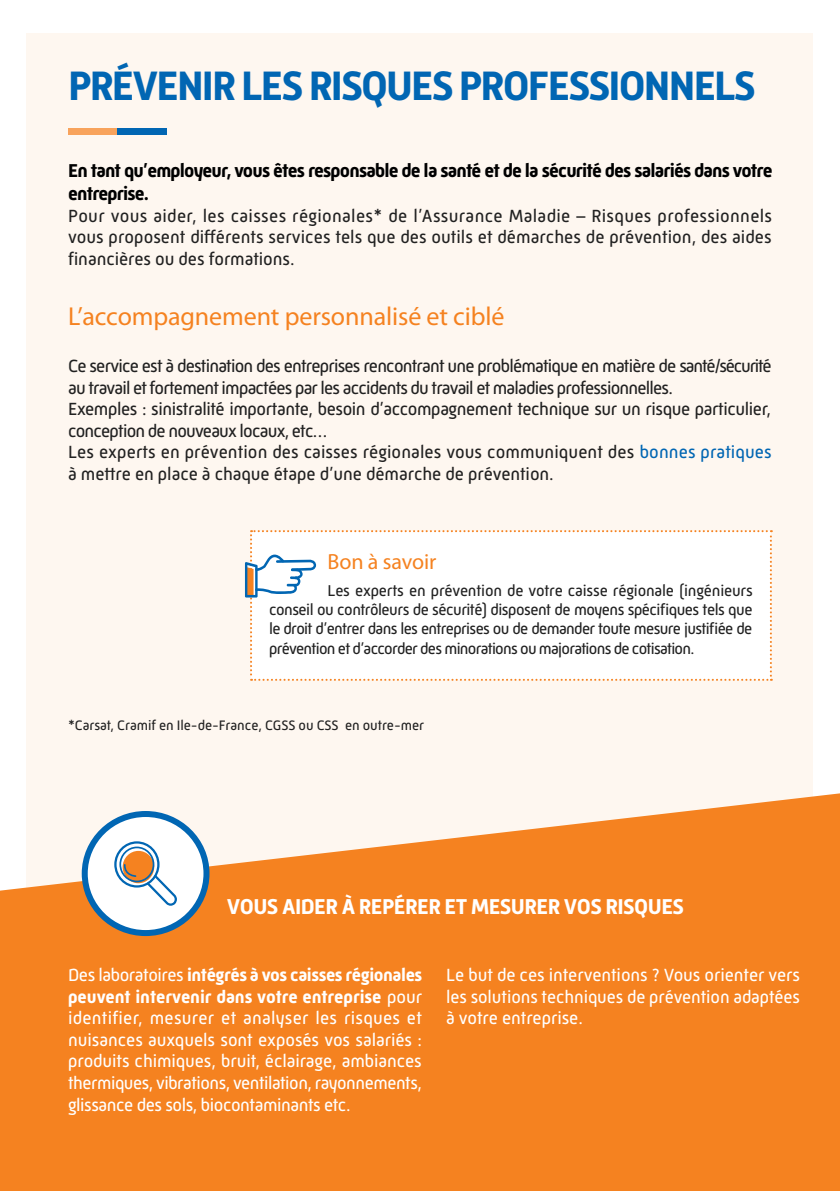
<style>
.page{position:relative;width:840px;height:1191px;background:#fff}
.page>*{position:absolute;margin:0;border:0;box-sizing:border-box;transform-origin:0 0}
.titre{font:700 42px "Mic 32 New";letter-spacing:-.045em;color:#0166b3}
.soustitre1{font:26px "Myriad Pro";letter-spacing:-.005em;color:#f58220}
.Annotation_text{font:700 22px "Mic 32 New";letter-spacing:-.025em;color:#fff}
.soustitre1-2{font:22px "Myriad Pro";letter-spacing:-.005em;color:#f58220}
.soustitre1-3{font:700 19px/22.8px "Mic 32 New";letter-spacing:-.045em;color:#000}
.t1{font:18px/21.6px "Mic 32 New";letter-spacing:-.02em;color:#fff;text-align:justify}
.t2{font:18px/21.6px "Mic 32 New";letter-spacing:-.025em;color:#212121;text-align:justify}
.t3{font:18px/21.6px "Mic 32 New";letter-spacing:-.045em;color:#212121}
.t4{font:18px/21.6px "Mic 32 New";letter-spacing:.005em;color:#212121}
.t5{font:16px/19.2px "Mic 32 New";letter-spacing:-.045em;color:#212121;text-align:justify}
.t6{font:14px "Mic 32 New";letter-spacing:-.005em;color:#212121}
.s1{color:#0166b3}
.s2{font-weight:700}
</style>
<div class="page">
<div style="left:27px;top:34px;width:785px;height:1124px;background:#fef7f0"></div>
<svg style="left:0;top:793px;width:839px;height:398px;background:#f58e36"></svg>
<div style="left:68px;top:128px;width:49px;height:7px;background:#f8a35c"></div>
<div style="left:117px;top:128px;width:50px;height:7px;background:#0166b3"></div>
<div style="left:245px;top:530px;width:526px;height:151px;background:#fff"></div>
<div style="left:85px;top:814px;width:121px;height:119px;background:#fff;border-radius:50%"></div>
<div style="left:82px;top:811px;width:127px;height:125px;border:6px solid #0166b3;border-radius:50%"></div>
<svg style="left:114px;top:841px;width:63px;height:64px"></svg>
<p class="titre" style="left:68px;top:61px;width:688px">PRÉVENIR LES RISQUES PROFESSIONNELS</p>
<p class="soustitre1-3" style="left:68px;top:160px;width:705px">En tant qu’employeur, vous êtes responsable de la santé et de la sécurité des salariés dans votre entreprise.</p>
<p class="t2" style="left:68px;top:205px;width:705px">Pour vous aider, les caisses régionales* de l’Assurance Maladie – Risques professionnels vous proposent différents services tels que des outils et démarches de prévention, des aides financières ou des formations.</p>
<p class="soustitre1" style="left:68px;top:300px;width:437px">L’accompagnement personnalisé et ciblé</p>
<p class="t3" style="left:68px;top:355px;width:704px">Ce service est à destination des entreprises rencontrant une problématique en matière de santé/sécurité au travail et fortement impactées par les accidents du travail et maladies professionnelles.</p>
<p class="t2" style="left:68px;top:398px;width:704px">Exemples : sinistralité importante, besoin d’accompagnement technique sur un risque particulier, conception de nouveaux locaux, etc…</p>
<p class="t4" style="left:68px;top:441px;width:704px">Les experts en prévention des caisses régionales vous communiquent des <span class="s1">bonnes pratiques </span>à mettre en place à chaque étape d’une démarche de prévention.</p>
<p class="soustitre1-2" style="left:327px;top:548px;width:110px">Bon à savoir</p>
<p class="t5" style="left:269px;top:581px;width:485px;text-indent:58px">Les experts en prévention de votre caisse régionale (ingénieurs conseil ou contrôleurs de sécurité) disposent de moyens spécifiques tels que le droit d’entrer dans les entreprises ou de demander toute mesure justifiée de prévention et d’accorder des minorations ou majorations de cotisation.</p>
<p class="t6" style="left:68px;top:717px;width:357px">*Carsat, Cramif en Ile-de-France, CGSS ou CSS en outre-mer</p>
<p class="Annotation_text" style="left:227px;top:894px;width:458px">VOUS AIDER À REPÉRER ET MESURER VOS RISQUES</p>
<p class="t1" style="left:68px;top:964px;width:355px">Des laboratoires <span class="s2">intégrés à vos caisses régionales peuvent intervenir dans votre entreprise</span> pour identifier, mesurer et analyser les risques et nuisances auxquels sont exposés vos salariés : produits chimiques, bruit, éclairage, ambiances thermiques, vibrations, ventilation, rayonnements, glissance des sols, biocontaminants etc.</p>
<p class="t1" style="left:446px;top:964px;width:355px">Le but de ces interventions ? Vous orienter vers les solutions techniques de prévention adaptées à votre entreprise.</p>
</div>
